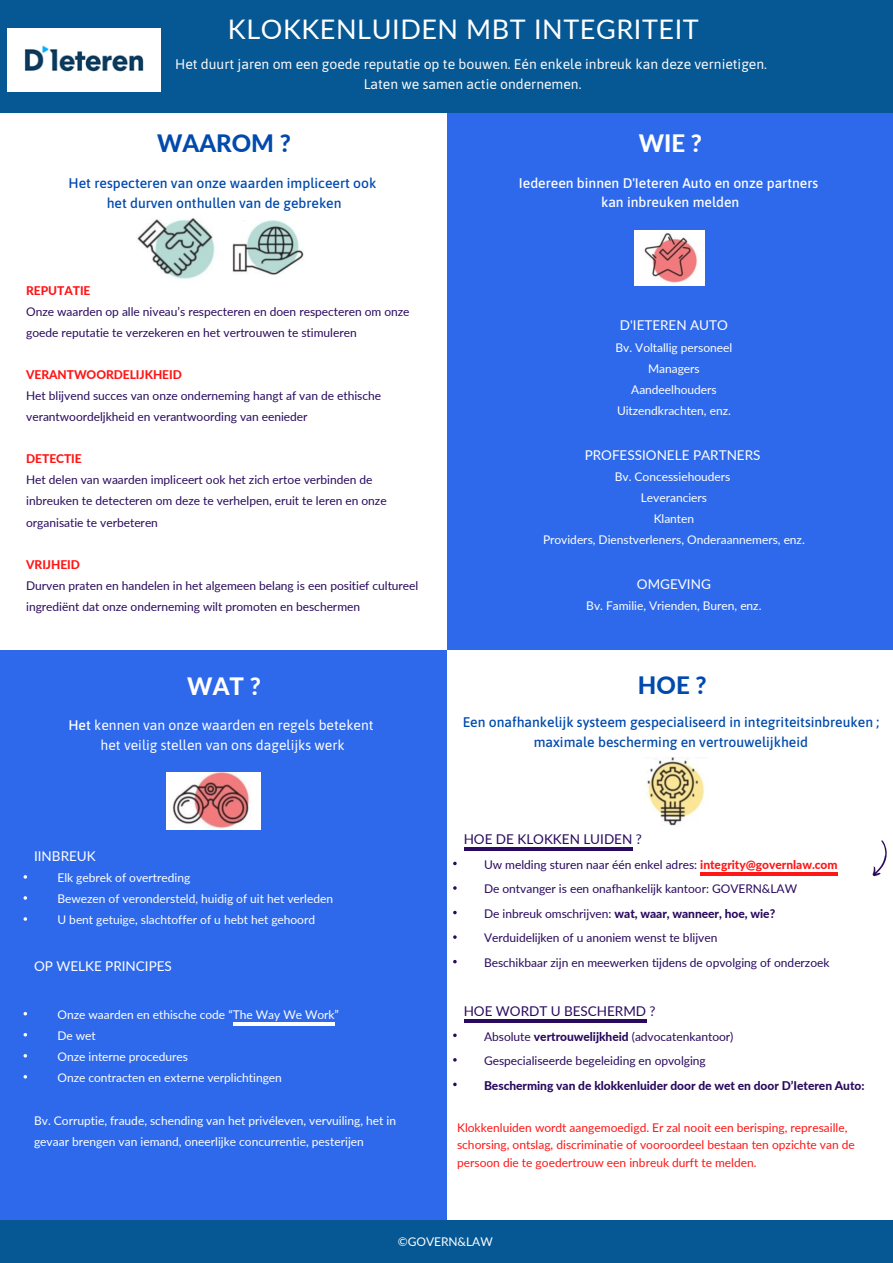
<style>
.page{position:relative;width:893px;height:1263px;background:#055894}
.page>*{position:absolute;margin:0;border:0;box-sizing:border-box;transform-origin:0 0}
.t1{font:27px "Lato";letter-spacing:.02em;color:#fff}
.t2{font:800 24px "Lato";color:#004aad}
.t3{font:800 24px "Lato";color:#fff}
.t4{font:500 13.95px/19.5px "Asap";color:#004aad;text-align:center}
.t5{font:13.95px/19.5px "Asap";color:#fdfafb;text-align:center}
.t6{font:13.95px/19.5px "Asap";color:#fff;text-align:center}
.t7{font:500 13.95px/19.5px "Asap";color:#fff;text-align:center}
.t8{font:13.5px "Lato";color:#fff}
.t9{font:13.5px "Lato";color:#2a0a5e}
.t10{font:12px/21.1px "Lato";color:#2a0a5e}
.t11{font:12px/21.1px "Lato";color:#fff}
.t12{font:12px/17.5px "Lato";color:#ff1616}
.t13{font:800 12px "Lato";color:#2a0a5e}
.t14{font:800 12px "Lato";color:#ff1616}
.s1{font-weight:500}
.s2{font-weight:800;color:#ff1616}
.s3{font-weight:800}
</style>
<div class="page">
<div style="left:439px;top:113px;width:454px;height:537px;background:#2e69eb"></div>
<div style="left:439px;top:650px;width:454px;height:570px;background:#fff"></div>
<div style="left:0;top:113px;width:447px;height:537px;background:#fff"></div>
<div style="left:0;top:650px;width:447px;height:570px;background:#2e69eb"></div>
<svg style="left:872px;top:840px;width:15px;height:37px"></svg>
<img style="left:232px;top:220px;width:72px;height:55px">
<img style="left:166px;top:773px;width:95px;height:56px">
<img style="left:137px;top:218px;width:78px;height:61px">
<img style="left:647px;top:757px;width:58px;height:69px">
<img style="left:634px;top:230px;width:70px;height:56px">
<svg style="left:24px;top:875px;width:3px;height:4px"></svg>
<svg style="left:24px;top:896px;width:3px;height:4px"></svg>
<svg style="left:24px;top:917px;width:3px;height:4px"></svg>
<hr style="left:233px;top:1022px;width:102px;height:4px;background:#fff">
<svg style="left:453px;top:862px;width:4px;height:3px"></svg>
<hr style="left:700px;top:872px;width:137px;height:4px;background:#ff1616">
<svg style="left:453px;top:886px;width:4px;height:4px"></svg>
<svg style="left:453px;top:911px;width:4px;height:3px"></svg>
<svg style="left:453px;top:935px;width:4px;height:4px"></svg>
<svg style="left:453px;top:960px;width:4px;height:3px"></svg>
<svg style="left:453px;top:1033px;width:4px;height:4px"></svg>
<svg style="left:453px;top:1058px;width:4px;height:3px"></svg>
<svg style="left:453px;top:1082px;width:4px;height:4px"></svg>
<hr style="left:464px;top:848px;width:168px;height:3px;background:#2a0a5e">
<hr style="left:464px;top:1019px;width:182px;height:4px;background:#2a0a5e">
<img style="left:8px;top:29px;width:153px;height:62px">
<h1 class="t1" style="left:228px;top:12px;width:472px">KLOKKENLUIDEN MBT INTEGRITEIT</h1>
<p class="t5" style="left:175px;top:55px;width:593px">Het duurt jaren om een goede reputatie op te bouwen. Eén enkele inbreuk kan deze vernietigen.<br>Laten we samen actie ondernemen.</p>
<h2 class="t2" style="left:157px;top:128px;width:135px">WAAROM ?</h2>
<p class="t4" style="left:69px;top:174px;width:309px">Het respecteren van onze waarden impliceert ook het durven onthullen van de gebreken</p>
<p class="t14" style="left:26px;top:283px;width:66px">REPUTATIE</p>
<p class="t10" style="left:26px;top:301px;width:385px">Onze waarden op alle niveau’s respecteren en doen respecteren om onze goede reputatie te verzekeren en het vertrouwen te stimuleren</p>
<p class="t14" style="left:26px;top:367px;width:157px">VERANTWOORDELIJKHEID</p>
<p class="t10" style="left:26px;top:385px;width:356px">Het blijvend succes van onze onderneming hangt af van de ethische verantwoordeljkheid en verantwoording van eenieder</p>
<p class="t14" style="left:26px;top:451px;width:57px">DETECTIE</p>
<p class="t10" style="left:26px;top:469px;width:362px">Het delen van waarden impliceert ook het zich ertoe verbinden de inbreuken te detecteren om deze te verhelpen, eruit te leren en onze organisatie te verbeteren</p>
<p class="t14" style="left:26px;top:557px;width:55px">VRIJHEID</p>
<p class="t10" style="left:26px;top:574px;width:394px">Durven praten en handelen in het algemeen belang is een positief cultureel ingrediënt dat onze onderneming wilt promoten en beschermen</p>
<h2 class="t3" style="left:187px;top:671px;width:75px">WAT ?</h2>
<p class="t6" style="left:68px;top:715px;width:307px"><span class="s1">Het</span> kennen van onze waarden en regels betekent het veilig stellen van ons dagelijks werk</p>
<p class="t8" style="left:34px;top:848px;width:63px">IINBREUK</p>
<p class="t11" style="left:57px;top:867px;width:277px">Elk gebrek of overtreding<br>Bewezen of verondersteld, huidig of uit het verleden<br>U bent getuige, slachtoffer of u hebt het gehoord</p>
<p class="t8" style="left:34px;top:957px;width:139px">OP WELKE PRINCIPES</p>
<p class="t11" style="left:57px;top:1004px;width:283px">Onze waarden en ethische code “The Way We Work”<br>De wet<br>Onze interne procedures<br>Onze contracten en externe verplichtingen</p>
<p class="t11" style="left:34px;top:1110px;width:363px">Bv. Corruptie, fraude, schending van het privéleven, vervuiling, het in gevaar brengen van iemand, oneerlijke concurrentie, pesterijen</p>
<h2 class="t3" style="left:639px;top:128px;width:65px">WIE ?</h2>
<p class="t7" style="left:519px;top:173px;width:301px">Iedereen binnen D'Ieteren Auto en onze partners kan inbreuken melden</p>
<p class="t8" style="left:620px;top:317px;width:109px">D'IETEREN AUTO</p>
<p class="t11" style="left:615px;top:337px;width:118px;line-height:20.9px;text-align:center">Bv. Voltallig personeel<br>Managers<br>Aandeelhouders<br>Uitzendkrachten, enz.</p>
<p class="t8" style="left:584px;top:447px;width:177px">PROFESSIONELE PARTNERS</p>
<p class="t11" style="left:543px;top:466px;width:263px;line-height:20.9px;text-align:center">Bv. Concessiehouders<br>Leveranciers<br>Klanten<br>Providers, Dienstverleners, Onderaannemers, enz.</p>
<p class="t8" style="left:637px;top:576px;width:75px">OMGEVING</p>
<p class="t11" style="left:586px;top:595px;width:177px">Bv. Familie, Vrienden, Buren, enz.</p>
<h2 class="t2" style="left:638px;top:670px;width:70px">HOE ?</h2>
<p class="t4" style="left:463px;top:712px;width:418px">Een onafhankelijk systeem gespecialiseerd in integriteitsinbreuken ; maximale bescherming en vertrouwelijkheid</p>
<p class="t9" style="left:464px;top:831px;width:180px">HOE DE KLOKKEN LUIDEN ?</p>
<p class="t10" style="left:484px;top:852px;width:355px;line-height:24.5px">Uw melding sturen naar één enkel adres: <span class="s2">integrity@governlaw.com </span>De ontvanger is een onafhankelijk kantoor: GOVERN&amp;LAW<br>De inbreuk omschrijven: <span class="s3">wat, waar, wanneer, hoe, wie?<br></span>Verduidelijken of u anoniem wenst te blijven<br>Beschikbaar zijn en meewerken tijdens de opvolging of onderzoek</p>
<p class="t9" style="left:464px;top:1003px;width:193px">HOE WORDT U BESCHERMD ?</p>
<p class="t10" style="left:484px;top:1024px;width:251px;line-height:24.5px">Absolute <span class="s3">vertrouwelijkheid</span> (advocatenkantoor)<br>Gespecialiseerde begeleiding en opvolging</p>
<p class="t13" style="left:484px;top:1078px;width:382px">Bescherming van de klokkenluider door de wet en door D’Ieteren Auto:</p>
<p class="t12" style="left:457px;top:1118px;width:399px">Klokkenluiden wordt aangemoedigd. Er zal nooit een berisping, represaille, schorsing, ontslag, discriminatie of vooroordeel bestaan ten opzichte van de persoon die te goedertrouw een inbreuk durft te melden.</p>
<p class="t11" style="left:398px;top:1230px;width:96px">©GOVERN&amp;LAW</p>
</div>
